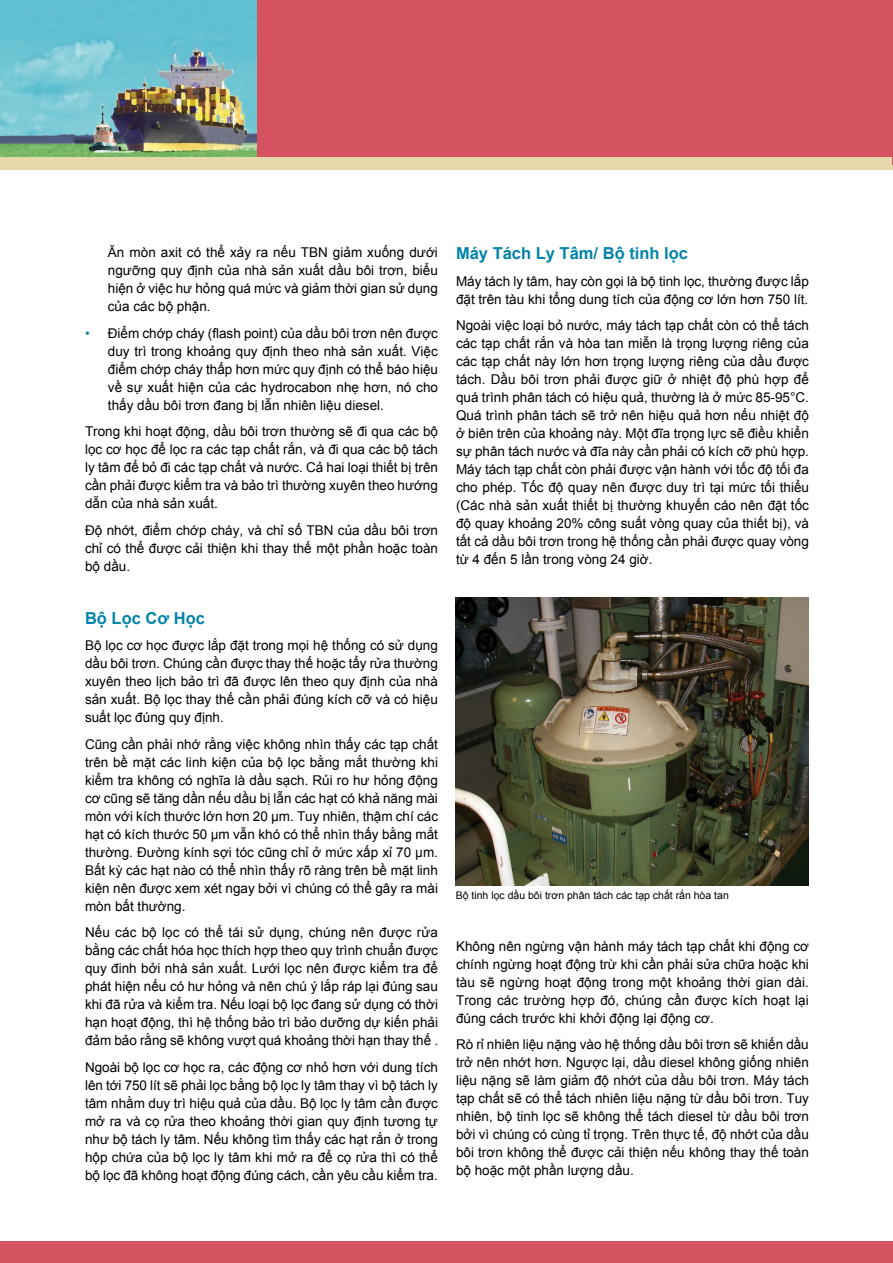
<style>
.page{position:relative;width:893px;height:1263px;background:#fff}
.page>*{position:absolute;margin:0;border:0;box-sizing:border-box;transform-origin:0 0}
.t1{font:700 16.5px "Arial";color:#0084a9}
.t2{font:13.5px/18px "Arial";color:#000;text-align:justify}
.t3{font:10.5px "Arial";color:#000}
.s1{color:#0084a9}
</style>
<div class="page">
<div style="left:0;top:0;width:893px;height:164px;background:#d55260"></div>
<img style="left:0;top:0;width:256px;height:157px">
<div style="left:0;top:157px;width:893px;height:13px;background:#e7d8ac"></div>
<div style="left:0;top:1242px;width:893px;height:21px;background:#d55260"></div>
<img style="left:456px;top:597px;width:353px;height:289px">
<p class="t2" style="left:108px;top:243px;width:332px">Ăn mòn axit có thể xảy ra nếu TBN giảm xuống dưới ngưỡng quy định của nhà sản xuất dầu bôi trơn, biểu hiện ở việc hư hỏng quá mức và giảm thời gian sử dụng của các bộ phận.</p>
<p class="t2" style="left:108px;top:324px;width:332px;text-indent:-23px"><span class="s1">•</span> Điểm chớp cháy (flash point) của dầu bôi trơn nên được duy trì trong khoảng quy định theo nhà sản xuất. Việc điểm chớp cháy thấp hơn mức quy định có thể báo hiệu về sự xuất hiện của các hydrocabon nhẹ hơn, nó cho thấy dầu bôi trơn đang bị lẫn nhiên liệu diesel.</p>
<p class="t2" style="left:85px;top:422px;width:354px">Trong khi hoạt động, dầu bôi trơn thường sẽ đi qua các bộ lọc cơ học để lọc ra các tạp chất rắn, và đi qua các bộ tách ly tâm để bỏ đi các tạp chất và nước. Cả hai loại thiết bị trên cần phải được kiểm tra và bảo trì thường xuyên theo hướng dẫn của nhà sản xuất.</p>
<p class="t2" style="left:85px;top:521px;width:354px">Độ nhớt, điểm chớp cháy, và chỉ số TBN của dầu bôi trơn chỉ có thể được cải thiện khi thay thế một phần hoặc toàn bộ dầu.</p>
<p class="t1" style="left:85px;top:607px;width:121px">Bộ Lọc Cơ Học</p>
<p class="t2" style="left:85px;top:636px;width:354px">Bộ lọc cơ học được lắp đặt trong mọi hệ thống có sử dụng dầu bôi trơn. Chúng cần được thay thế hoặc tẩy rửa thường xuyên theo lịch bảo trì đã được lên theo quy định của nhà sản xuất. Bộ lọc thay thế cần phải đúng kích cỡ và có hiệu suất lọc đúng quy định.</p>
<p class="t2" style="left:85px;top:735px;width:355px">Cũng cần phải nhớ rằng việc không nhìn thấy các tạp chất trên bề mặt các linh kiện của bộ lọc bằng mắt thường khi kiểm tra không có nghĩa là dầu sạch. Rủi ro hư hỏng động cơ cũng sẽ tăng dần nếu dầu bị lẫn các hạt có khả năng mài mòn với kích thước lớn hơn 20 μm. Tuy nhiên, thậm chí các hạt có kích thước 50 μm vẫn khó có thể nhìn thấy bằng mắt thường. Đường kính sợi tóc cũng chỉ ở mức xấp xỉ 70 μm.<br>Bất kỳ các hạt nào có thể nhìn thấy rõ ràng trên bề mặt linh kiện nên được xem xét ngay bởi vì chúng có thể gây ra mài mòn bất thường.</p>
<p class="t2" style="left:85px;top:923px;width:355px">Nếu các bộ lọc có thể tái sử dụng, chúng nên được rửa bằng các chất hóa học thích hợp theo quy trình chuẩn được quy đinh bởi nhà sản xuất. Lưới lọc nên được kiểm tra để phát hiện nếu có hư hỏng và nên chú ý lắp ráp lại đúng sau khi đã rửa và kiểm tra. Nếu loại bộ lọc đang sử dụng có thời hạn hoạt động, thì hệ thống bảo trì bảo dưỡng dự kiến phải đảm bảo rằng sẽ không vượt quá khoảng thời hạn thay thế .</p>
<p class="t2" style="left:85px;top:1058px;width:354px">Ngoài bộ lọc cơ học ra, các động cơ nhỏ hơn với dung tích lên tới 750 lít sẽ phải lọc bằng bộ lọc ly tâm thay vì bộ tách ly tâm nhằm duy trì hiệu quả của dầu. Bộ lọc ly tâm cần được mở ra và cọ rửa theo khoảng thời gian quy định tương tự như bộ tách ly tâm. Nếu không tìm thấy các hạt rắn ở trong hộp chứa của bộ lọc ly tâm khi mở ra để cọ rửa thì có thể bộ lọc đã không hoạt động đúng cách, cần yêu cầu kiểm tra.</p>
<p class="t1" style="left:456px;top:242px;width:233px">Máy Tách Ly Tâm/ Bộ tinh lọc</p>
<p class="t2" style="left:456px;top:272px;width:354px">Máy tách ly tâm, hay còn gọi là bộ tinh lọc, thường được lắp đặt trên tàu khi tổng dung tích của động cơ lớn hơn 750 lít.</p>
<p class="t2" style="left:456px;top:317px;width:355px">Ngoài việc loại bỏ nước, máy tách tạp chất còn có thể tách các tạp chất rắn và hòa tan miễn là trọng lượng riêng của các tạp chất này lớn hơn trọng lượng riêng của dầu được tách. Dầu bôi trơn phải được giữ ở nhiệt độ phù hợp để quá trình phân tách có hiệu quả, thường là ở mức 85-95°C.<br>Quá trình phân tách sẽ trở nên hiệu quả hơn nếu nhiệt độ ở biên trên của khoảng này. Một đĩa trọng lực sẽ điều khiển sự phân tách nước và đĩa này cần phải có kích cỡ phù hợp.<br>Máy tách tạp chất còn phải được vận hành với tốc độ tối đa cho phép. Tốc độ quay nên được duy trì tại mức tối thiểu (Các nhà sản xuất thiết bị thường khuyến cáo nên đặt tốc độ quay khoảng 20% công suất vòng quay của thiết bị), và tất cả dầu bôi trơn trong hệ thống cần phải được quay vòng từ 4 đến 5 lần trong vòng 24 giờ.</p>
<p class="t3" style="left:456px;top:888px;width:275px">Bộ tinh lọc dầu bôi trơn phân tách các tạp chất rắn hòa tan</p>
<p class="t2" style="left:456px;top:937px;width:354px">Không nên ngừng vận hành máy tách tạp chất khi động cơ chính ngừng hoạt động trừ khi cần phải sửa chữa hoặc khi tàu sẽ ngừng hoạt động trong một khoảng thời gian dài.<br>Trong các trường hợp đó, chúng cần được kích hoạt lại đúng cách trước khi khởi động lại động cơ.</p>
<p class="t2" style="left:456px;top:1036px;width:354px">Rò rỉ nhiên liệu nặng vào hệ thống dầu bôi trơn sẽ khiến dầu trở nên nhớt hơn. Ngược lại, dầu diesel không giống nhiên liệu nặng sẽ làm giảm độ nhớt của dầu bôi trơn. Máy tách tạp chất sẽ có thể tách nhiên liệu nặng từ dầu bôi trơn. Tuy nhiên, bộ tinh lọc sẽ không thể tách diesel từ dầu bôi trơn bởi vì chúng có cùng tỉ trọng. Trên thực tế, độ nhớt của dầu bôi trơn không thể được cải thiện nếu không thay thế toàn bộ hoặc một phần lượng dầu.</p>
</div>
